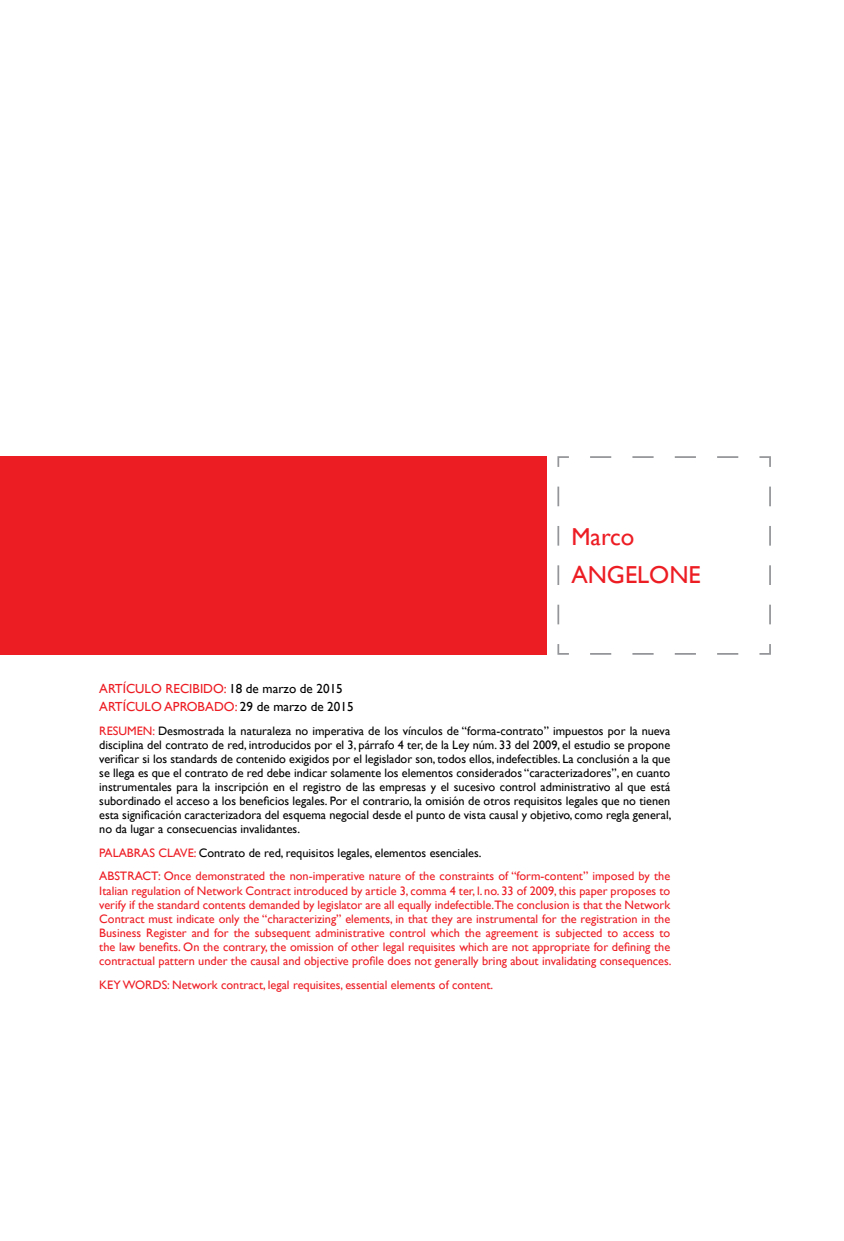
<style>
.page{position:relative;width:844px;height:1241px;background:#fff}
.page>*{position:absolute;margin:0;border:0;box-sizing:border-box;transform-origin:0 0}
.t1{font:24.5px/37.8px "Gill Sans";color:#ed1d24}
.t2{font:13.12px "Gill Sans";color:#000}
.t3{font:13.12px "Gill Sans";color:#ed1d24}
.t4{font:12.25px/14px "Gill Sans";color:#ed1d24;text-align:justify}
.t5{font:12.25px/14px "Gill Sans";color:#000;text-align:justify}
.s1{color:#ed1d24}
</style>
<div class="page">
<div style="left:0;top:456px;width:546px;height:198px;background:#ed1d24"></div>
<svg style="left:557px;top:456px;width:214px;height:199px"></svg>
<h1 class="t1" style="left:571px;top:517px;width:64px">Marco<br>Angelone</h1>
<p class="t3" style="left:99px;top:680px;width:37px">ArtÍculo</p>
<p class="t3" style="left:165px;top:680px;width:9px">recibido</p>
<p class="t2" style="left:224px;top:680px;width:120px"><span class="s1">:</span> 18 de marzo de 2015</p>
<p class="t3" style="left:99px;top:698px;width:37px">ArtÍculo</p>
<p class="t2" style="left:164px;top:698px;width:191px"><span class="s1">APROBADO:</span> 29 de marzo de 2015</p>
<p class="t4" style="left:99px;top:723px;width:16px">Resumen</p>
<p class="t5" style="left:99px;top:723px;width:573px;text-indent:53px"><span class="s1">:</span> Desmostrada la naturaleza no imperativa de los vínculos de “forma-contrato” impuestos por la nueva disciplina del contrato de red, introducidos por el 3, párrafo 4 ter, de la Ley núm. 33 del 2009, el estudio se propone verificar si los standards de contenido exigidos por el legislador son,todos ellos, indefectibles. La conclusión a la que se llega es que el contrato de red debe indicar solamente los elementos considerados “caracterizadores”, en cuanto instrumentales para la inscripción en el registro de las empresas y el sucesivo control administrativo al que está subordinado el acceso a los beneficios legales. Por el contrario, la omisión de otros requisitos legales que no tienen esta significación caracterizadora del esquema negocial desde el punto de vista causal y objetivo, como regla general, no da lugar a consecuencias invalidantes.</p>
<p class="t4" style="left:99px;top:845px;width:14px">Palabras</p>
<p class="t4" style="left:158px;top:845px;width:17px">Clave</p>
<p class="t5" style="left:194px;top:845px;width:289px"><span class="s1">:</span> Contrato de red, requisitos legales, elementos esenciales.</p>
<p class="t4" style="left:99px;top:869px;width:17px">Abstract</p>
<p class="t4" style="left:99px;top:869px;width:573px;text-indent:59px">: Once demonstrated the non-imperative nature of the constraints of “form-content” imposed by the Italian regulation of Network Contract introduced by article 3, comma 4 ter, l. no. 33 of 2009, this paper proposes to verify if the standard contents demanded by legislator are all equally indefectible.The conclusion is that the Network Contract must indicate only the “characterizing” elements, in that they are instrumental for the registration in the Business Register and for the subsequent administrative control which the agreement is subjected to access to the law benefits. On the contrary, the omission of other legal requisites which are not appropriate for defining the contractual pattern under the causal and objective profile does not generally bring about invalidating consequences.</p>
<p class="t4" style="left:99px;top:977px;width:45px">Key Words</p>
<p class="t4" style="left:167px;top:977px;width:327px">: Network contract, legal requisites, essential elements of content.</p>
</div>
